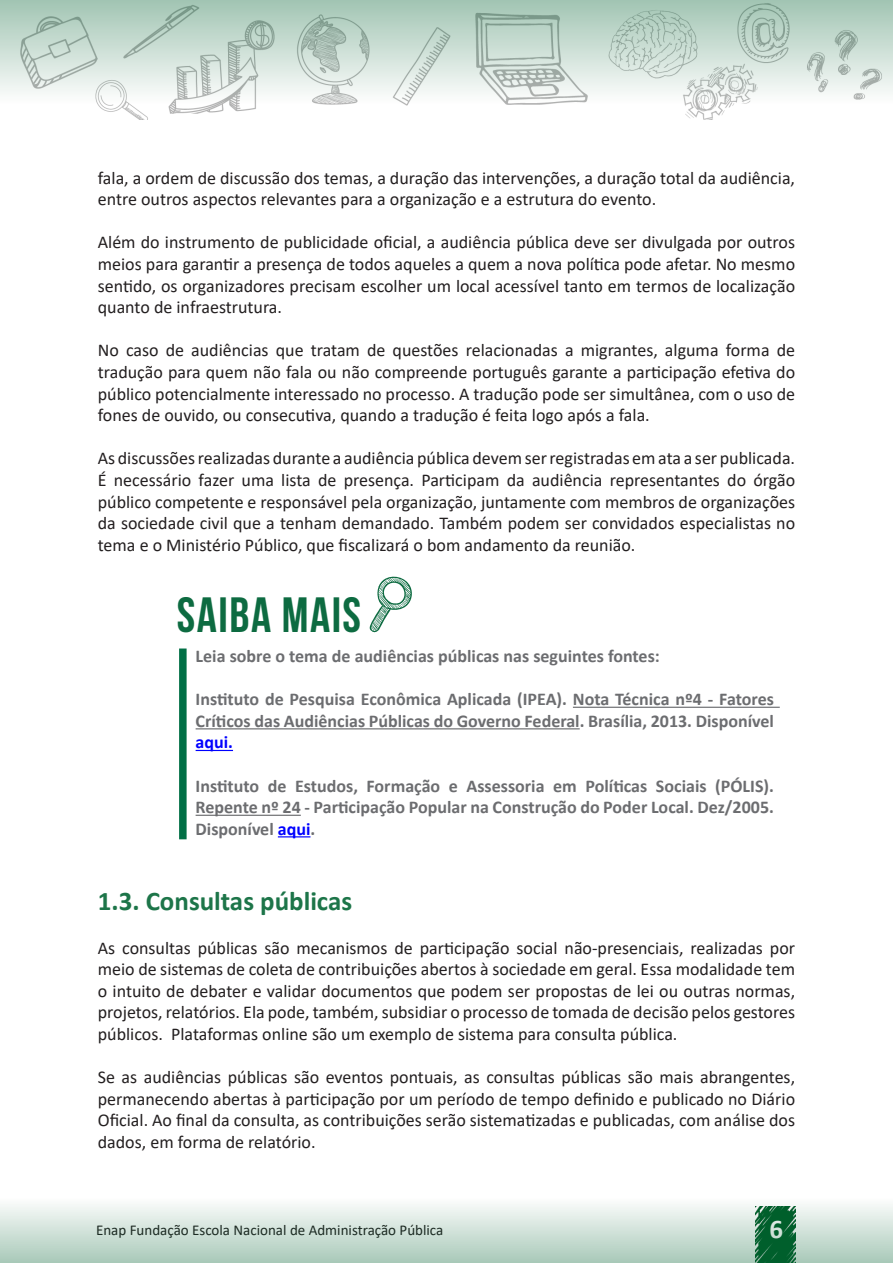
<style>
.page{position:relative;width:893px;height:1263px;background:#fff}
.page>*{position:absolute;margin:0;border:0;box-sizing:border-box;transform-origin:0 0}
.t1{font:49.5px "Bebas Neue";letter-spacing:.03em;color:#0d6b41}
.Sub-titulo{font:700 27px "Calibri";color:#1d7549}
.t2{font:700 27px "Calibri";color:#fff}
.texto{font:18px/21.6px "Calibri";color:#231f20;text-align:justify}
.Saiba_mais_texto{font:700 18px/21.6px "Calibri";color:#6c6d70;text-align:justify}
.t3{font:15px "Calibri";color:#231f20}
.s1{color:#00f}
</style>
<div class="page">
<svg style="left:0;top:0;width:893px;height:120px"></svg>
<svg style="left:0;top:1205px;width:893px;height:58px"></svg>
<div style="left:179px;top:648px;width:8px;height:191px;background:#016f45"></div>
<hr style="left:573px;top:707px;width:207px;height:1px;background:#6c6d70">
<hr style="left:196px;top:728px;width:384px;height:1px;background:#6c6d70">
<hr style="left:196px;top:750px;width:37px;height:1px;background:#00f">
<hr style="left:196px;top:815px;width:105px;height:1px;background:#6c6d70">
<hr style="left:278px;top:836px;width:32px;height:1px;background:#00f">
<svg style="left:369px;top:576px;width:43px;height:57px"></svg>
<p class="texto" style="left:98px;top:166px;width:699px">fala, a ordem de discussão dos temas, a duração das intervenções, a duração total da audiência, entre outros aspectos relevantes para a organização e a estrutura do evento.</p>
<p class="texto" style="left:98px;top:231px;width:699px">Além do instrumento de publicidade oficial, a audiência pública deve ser divulgada por outros meios para garantir a presença de todos aqueles a quem a nova política pode afetar. No mesmo sentido, os organizadores precisam escolher um local acessível tanto em termos de localização quanto de infraestrutura.</p>
<p class="texto" style="left:98px;top:339px;width:699px">No caso de audiências que tratam de questões relacionadas a migrantes, alguma forma de tradução para quem não fala ou não compreende português garante a participação efetiva do público potencialmente interessado no processo. A tradução pode ser simultânea, com o uso de fones de ouvido, ou consecutiva, quando a tradução é feita logo após a fala.</p>
<p class="texto" style="left:98px;top:447px;width:699px">As discussões realizadas durante a audiência pública devem ser registradas em ata a ser publicada.<br>É necessário fazer uma lista de presença. Participam da audiência representantes do órgão público competente e responsável pela organização, juntamente com membros de organizações da sociedade civil que a tenham demandado. Também podem ser convidados especialistas no tema e o Ministério Público, que fiscalizará o bom andamento da reunião.</p>
<p class="t1" style="left:177px;top:587px;width:186px">SAIBA MAIS</p>
<p class="Saiba_mais_texto" style="left:196px;top:645px;width:466px">Leia sobre o tema de audiências públicas nas seguintes fontes:</p>
<p class="Saiba_mais_texto" style="left:196px;top:688px;width:580px">Instituto de Pesquisa Econômica Aplicada (IPEA). Nota Técnica nº4 - Fatores Críticos das Audiências Públicas do Governo Federal. Brasília, 2013. Disponível <span class="s1">aqui.</span></p>
<p class="Saiba_mais_texto" style="left:196px;top:775px;width:580px">Instituto de Estudos, Formação e Assessoria em Políticas Sociais (PÓLIS).<br>Repente nº 24 - Participação Popular na Construção do Poder Local. Dez/2005.<br>Disponível <span class="s1">aqui</span>.</p>
<p class="Sub-titulo" style="left:98px;top:882px;width:256px">1.3. Consultas públicas</p>
<p class="texto" style="left:98px;top:936px;width:699px">As consultas públicas são mecanismos de participação social não-presenciais, realizadas por meio de sistemas de coleta de contribuições abertos à sociedade em geral. Essa modalidade tem o intuito de debater e validar documentos que podem ser propostas de lei ou outras normas, projetos, relatórios. Ela pode, também, subsidiar o processo de tomada de decisão pelos gestores públicos. Plataformas online são um exemplo de sistema para consulta pública.</p>
<p class="texto" style="left:98px;top:1066px;width:699px">Se as audiências públicas são eventos pontuais, as consultas públicas são mais abrangentes, permanecendo abertas à participação por um período de tempo definido e publicado no Diário Oficial. Ao final da consulta, as contribuições serão sistematizadas e publicadas, com análise dos dados, em forma de relatório.</p>
<p class="t3" style="left:96px;top:1220px;width:349px">Enap Fundação Escola Nacional de Administração Pública</p>
<h2 class="t2" style="left:769px;top:1210px;width:15px">6</h2>
</div>
